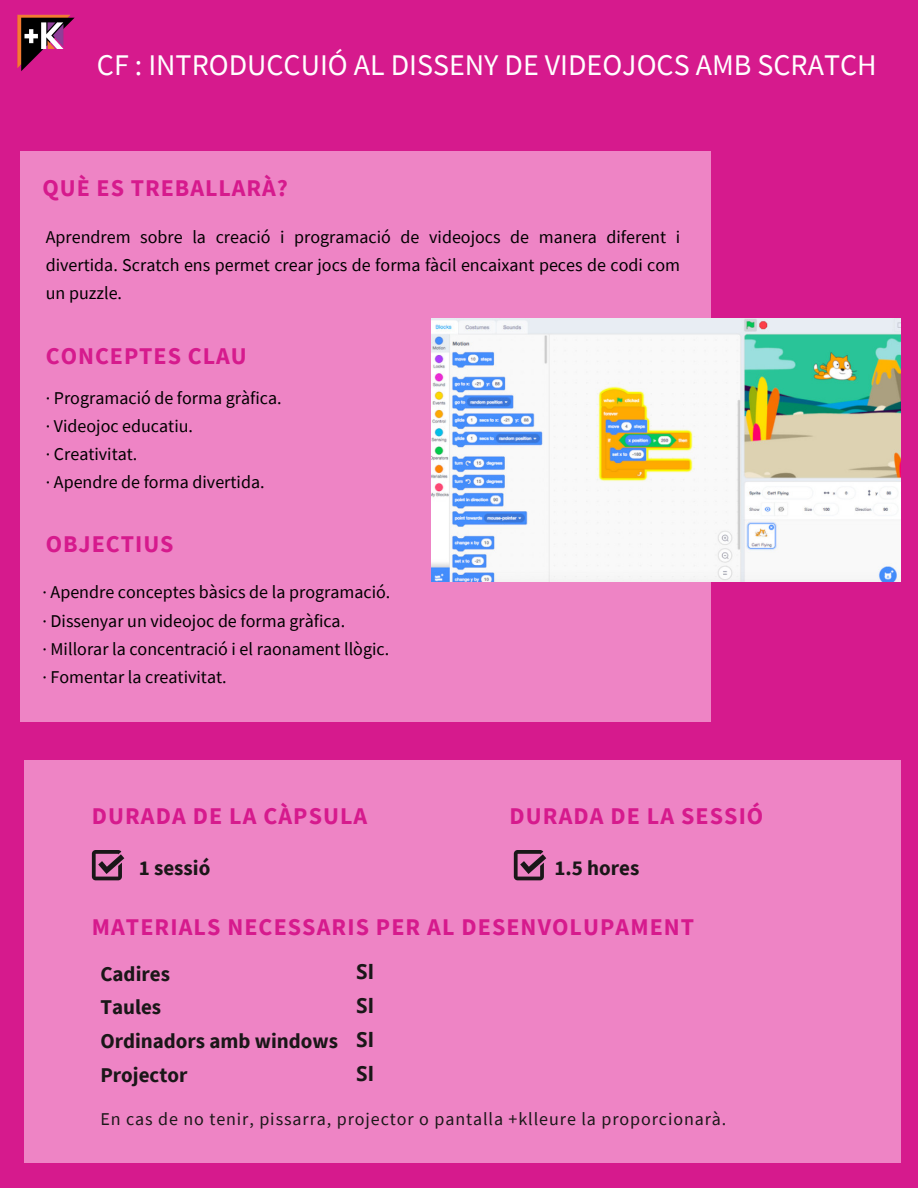
<style>
.page{position:relative;width:918px;height:1188px;background:#d61a8d}
.page>*{position:absolute;margin:0;border:0;box-sizing:border-box;transform-origin:0 0}
.t1{font:30px "Source Sans Pro";color:#fff}
.t2{font:700 24px "Source Sans Pro";letter-spacing:.045em;color:#d61a8d}
.t3{font:700 21px/33.8px "Source Sans Pro";color:#1a1718}
.t4{font:700 21px/33.8px "Open Sans";color:#1a1718;text-align:justify}
.t5{font:18px/28.2px "Source Sans Pro";color:#000}
.t6{font:18px "Source Sans Pro";letter-spacing:.05em;color:#1a1718}
</style>
<div class="page">
<div style="left:20px;top:152px;width:690px;height:570px;background:#ee84c5"></div>
<img style="left:17px;top:14px;width:58px;height:57px">
<div style="left:24px;top:760px;width:876px;height:402px;background:#ee84c5"></div>
<svg style="left:92px;top:850px;width:32px;height:30px"></svg>
<svg style="left:514px;top:850px;width:32px;height:30px"></svg>
<img style="left:431px;top:318px;width:469px;height:263px">
<h1 class="t1" style="left:97px;top:45px;width:781px">CF : INTRODUCCUIÓ AL DISSENY DE VIDEOJOCS AMB SCRATCH</h1>
<h2 class="t2" style="left:42px;top:172px;width:247px">QUÈ ES TREBALLARÀ?</h2>
<p class="t5" style="left:46px;top:223px;width:636px;text-align:justify">Aprendrem sobre la creació i programació de videojocs de manera diferent i divertida. Scratch ens permet crear jocs de forma fàcil encaixant peces de codi com un puzzle.</p>
<h2 class="t2" style="left:46px;top:340px;width:202px">CONCEPTES CLAU</h2>
<p class="t5" style="left:46px;top:383px;width:237px">· Programació de forma gràfica. · Videojoc educatiu.<br>· Creativitat.<br>· Apendre de forma divertida.</p>
<h2 class="t2" style="left:46px;top:528px;width:129px">OBJECTIUS</h2>
<p class="t5" style="left:42px;top:578px;width:349px">· Apendre conceptes bàsics de la programació. · Dissenyar un videojoc de forma gràfica.<br>· Millorar la concentració i el raonament llògic. · Fomentar la creativitat.</p>
<h2 class="t2" style="left:92px;top:801px;width:277px">DURADA DE LA CÀPSULA</h2>
<h2 class="t2" style="left:510px;top:801px;width:255px">DURADA DE LA SESSIÓ</h2>
<p class="t3" style="left:139px;top:850px;width:73px">1 sessió</p>
<p class="t3" style="left:555px;top:850px;width:86px">1.5 hores</p>
<h2 class="t2" style="left:92px;top:912px;width:604px">MATERIALS NECESSARIS PER AL DESENVOLUPAMENT</h2>
<p class="t3" style="left:100px;top:956px;width:239px">Cadires<br>Taules<br>Ordinadors amb windows<br>Projector</p>
<p class="t4" style="left:356px;top:954px;width:20px">SI SI SI SI</p>
<p class="t6" style="left:100px;top:1107px;width:628px">En cas de no tenir, pissarra, projector o pantalla +klleure la proporcionarà.</p>
</div>
